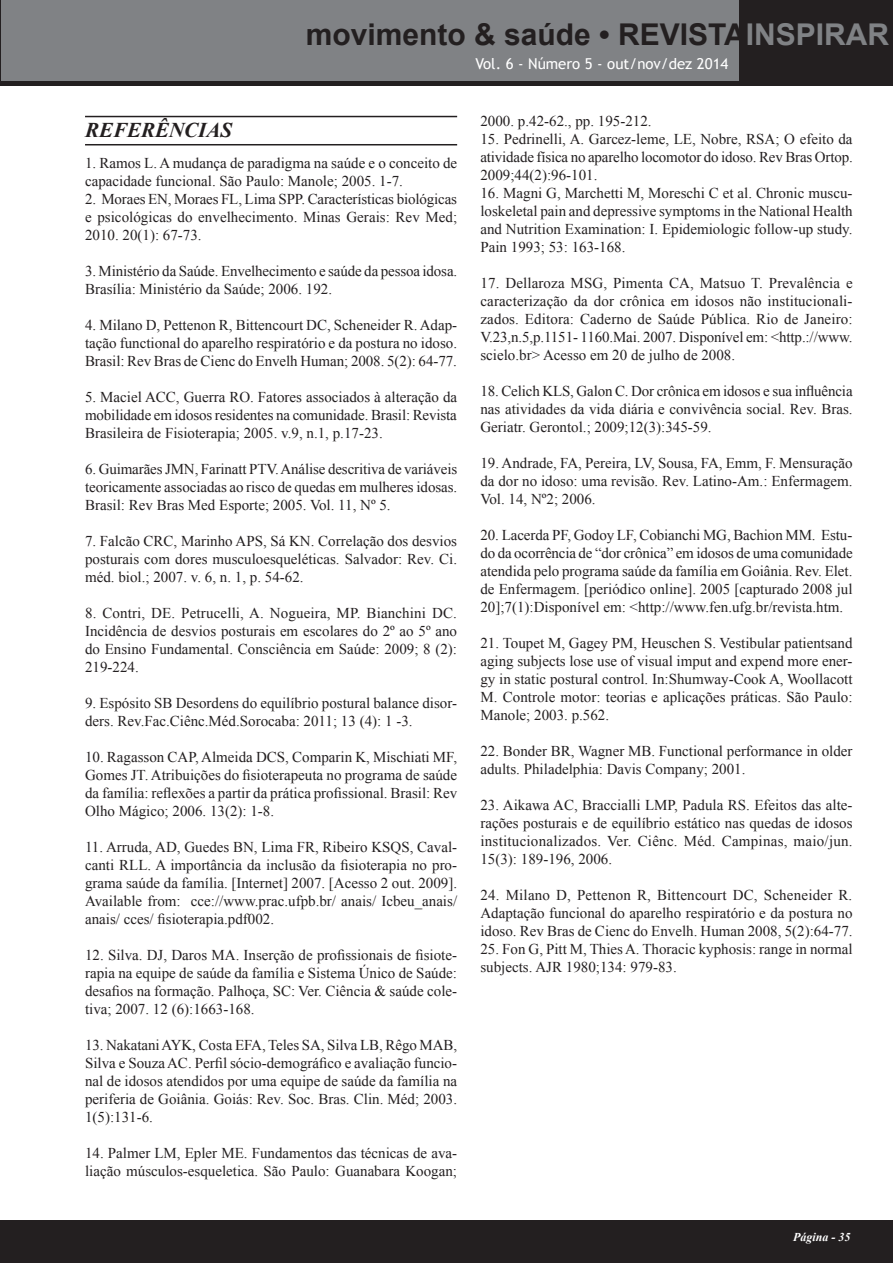
<style>
.page{position:relative;width:893px;height:1263px;background:#fff}
.page>*{position:absolute;margin:0;border:0;box-sizing:border-box;transform-origin:0 0}
.t1{font:700 30px "Arial";color:#231f20}
.t2{font:italic 700 21px "Times New Roman";color:#231f20}
.t3{font:15px/18px "Times New Roman";color:#231f20;text-align:justify}
.t4{font:15px "Trebuchet MS";color:#fff}
.t5{font:italic 700 12px "Times New Roman";color:#fff}
.s1{color:#808285}
</style>
<div class="page">
<div style="left:0;top:1220px;width:893px;height:43px;background:#231f20"></div>
<div style="left:0;top:0;width:893px;height:85px;background:#231f20"></div>
<div style="left:2px;top:0;width:737px;height:80px;background:#808285"></div>
<hr style="left:85px;top:116px;width:372px;height:1px;background:#231f20">
<hr style="left:85px;top:144px;width:372px;height:1px;background:#231f20">
<h1 class="t1" style="left:306px;top:15px;width:585px">movimento &amp; saúde • REVISTA<span class="s1">INSPIRAR</span></h1>
<p class="t4" style="left:475px;top:55px;width:255px">Vol. 6 - Número 5 - out/nov/dez 2014</p>
<h2 class="t2" style="left:85px;top:115px;width:149px">REFERÊNCIAS</h2>
<p class="t3" style="left:85px;top:153px;width:374px">1. Ramos L. A mudança de paradigma na saúde e o conceito de capacidade funcional. São Paulo: Manole; 2005. 1-7.</p>
<p class="t3" style="left:85px;top:189px;width:374px">2. Moraes EN, Moraes FL, Lima SPP. Características biológicas e psicológicas do envelhecimento. Minas Gerais: Rev Med; 2010. 20(1): 67-73.</p>
<p class="t3" style="left:85px;top:261px;width:374px">3. Ministério da Saúde. Envelhecimento e saúde da pessoa idosa.<br>Brasília: Ministério da Saúde; 2006. 192.</p>
<p class="t3" style="left:85px;top:315px;width:374px">4. Milano D, Pettenon R, Bittencourt DC, Scheneider R. Adap&shy;tação functional do aparelho respiratório e da postura no idoso.<br>Brasil: Rev Bras de Cienc do Envelh Human; 2008. 5(2): 64-77.</p>
<p class="t3" style="left:85px;top:387px;width:374px">5. Maciel ACC, Guerra RO. Fatores associados à alteração da mobilidade em idosos residentes na comunidade. Brasil: Revista Brasileira de Fisioterapia; 2005. v.9, n.1, p.17-23.</p>
<p class="t3" style="left:85px;top:459px;width:374px">6. Guimarães JMN, Farinatt PTV. Análise descritiva de variáveis teoricamente associadas ao risco de quedas em mulheres idosas.<br>Brasil: Rev Bras Med Esporte; 2005. Vol. 11, Nº 5.</p>
<p class="t3" style="left:85px;top:531px;width:374px">7. Falcão CRC, Marinho APS, Sá KN. Correlação dos desvios posturais com dores musculoesqueléticas. Salvador: Rev. Ci. méd. biol.; 2007. v. 6, n. 1, p. 54-62.</p>
<p class="t3" style="left:85px;top:603px;width:374px">8. Contri, DE. Petrucelli, A. Nogueira, MP. Bianchini DC.<br>Incidência de desvios posturais em escolares do 2º ao 5º ano do Ensino Fundamental. Consciência em Saúde: 2009; 8 (2):<br>219-224.</p>
<p class="t3" style="left:85px;top:693px;width:374px">9. Espósito SB Desordens do equilíbrio postural balance disor&shy;ders. Rev.Fac.Ciênc.Méd.Sorocaba: 2011; 13 (4): 1 -3.</p>
<p class="t3" style="left:85px;top:747px;width:374px">10. Ragasson CAP, Almeida DCS, Comparin K, Mischiati MF, Gomes JT. Atribuições do fisioterapeuta no programa de saúde da família: reflexões a partir da prática profissional. Brasil: Rev Olho Mágico; 2006. 13(2): 1-8.</p>
<p class="t3" style="left:85px;top:837px;width:374px">11. Arruda, AD, Guedes BN, Lima FR, Ribeiro KSQS, Caval&shy;canti RLL. A importância da inclusão da fisioterapia no pro&shy;grama saúde da família. [Internet] 2007. [Acesso 2 out. 2009].<br>Available from: cce://www.prac.ufpb.br/ anais/ Icbeu_anais/ anais/ cces/ fisioterapia.pdf002.</p>
<p class="t3" style="left:85px;top:945px;width:374px">12. Silva. DJ, Daros MA. Inserção de profissionais de fisiote&shy;rapia na equipe de saúde da família e Sistema Único de Saúde: desafios na formação. Palhoça, SC: Ver. Ciência &amp; saúde cole&shy;tiva; 2007. 12 (6):1663-168.</p>
<p class="t3" style="left:85px;top:1035px;width:374px">13. Nakatani AYK, Costa EFA, Teles SA, Silva LB, Rêgo MAB, Silva e Souza AC. Perfil sócio-demográfico e avaliação funcio&shy;nal de idosos atendidos por uma equipe de saúde da família na periferia de Goiânia. Goiás: Rev. Soc. Bras. Clin. Méd; 2003.<br>1(5):131-6.</p>
<p class="t3" style="left:85px;top:1143px;width:374px">14. Palmer LM, Epler ME. Fundamentos das técnicas de ava&shy;liação músculos-esqueletica. São Paulo: Guanabara Koogan;</p>
<p class="t3" style="left:480px;top:112px;width:173px">2000. p.42-62., pp. 195-212.</p>
<p class="t3" style="left:480px;top:130px;width:374px">15. Pedrinelli, A. Garcez-leme, LE, Nobre, RSA; O efeito da atividade física no aparelho locomotor do idoso. Rev Bras Ortop.<br>2009;44(2):96-101.</p>
<p class="t3" style="left:480px;top:184px;width:374px">16. Magni G, Marchetti M, Moreschi C et al. Chronic muscu&shy;loskeletal pain and depressive symptoms in the National Health and Nutrition Examination: I. Epidemiologic follow-up study.<br>Pain 1993; 53: 163-168.</p>
<p class="t3" style="left:480px;top:274px;width:374px">17. Dellaroza MSG, Pimenta CA, Matsuo T. Prevalência e caracterização da dor crônica em idosos não institucionali&shy;zados. Editora: Caderno de Saúde Pública. Rio de Janeiro:<br>V.23,n.5,p.1151- 1160.Mai. 2007. Disponível em: &lt;http.://www. scielo.br&gt; Acesso em 20 de julho de 2008.</p>
<p class="t3" style="left:480px;top:382px;width:374px">18. Celich KLS, Galon C. Dor crônica em idosos e sua influência nas atividades da vida diária e convivência social. Rev. Bras.<br>Geriatr. Gerontol.; 2009;12(3):345-59.</p>
<p class="t3" style="left:480px;top:454px;width:374px">19. Andrade, FA, Pereira, LV, Sousa, FA, Emm, F. Mensuração da dor no idoso: uma revisão. Rev. Latino-Am.: Enfermagem.<br>Vol. 14, Nº2; 2006.</p>
<p class="t3" style="left:480px;top:526px;width:374px">20. Lacerda PF, Godoy LF, Cobianchi MG, Bachion MM. Estu&shy;do da ocorrência de “dor crônica” em idosos de uma comunidade atendida pelo programa saúde da família em Goiânia. Rev. Elet. de Enfermagem. [periódico online]. 2005 [capturado 2008 jul 20];7(1):Disponível em: &lt;http://www.fen.ufg.br/revista.htm.</p>
<p class="t3" style="left:480px;top:634px;width:374px">21. Toupet M, Gagey PM, Heuschen S. Vestibular patientsand aging subjects lose use of visual imput and expend more ener&shy;gy in static postural control. In:Shumway-Cook A, Woollacott M. Controle motor: teorias e aplicações práticas. São Paulo:<br>Manole; 2003. p.562.</p>
<p class="t3" style="left:480px;top:742px;width:374px">22. Bonder BR, Wagner MB. Functional performance in older adults. Philadelphia: Davis Company; 2001.</p>
<p class="t3" style="left:480px;top:796px;width:374px">23. Aikawa AC, Braccialli LMP, Padula RS. Efeitos das alte&shy;rações posturais e de equilíbrio estático nas quedas de idosos institucionalizados. Ver. Ciênc. Méd. Campinas, maio/jun.<br>15(3): 189-196, 2006.</p>
<p class="t3" style="left:480px;top:886px;width:374px">24. Milano D, Pettenon R, Bittencourt DC, Scheneider R.<br>Adaptação funcional do aparelho respiratório e da postura no idoso. Rev Bras de Cienc do Envelh. Human 2008, 5(2):64-77.</p>
<p class="t3" style="left:480px;top:940px;width:374px">25. Fon G, Pitt M, Thies A. Thoracic kyphosis: range in normal subjects. AJR 1980;134: 979-83.</p>
<p class="t5" style="left:793px;top:1229px;width:59px">Página - 35</p>
</div>
